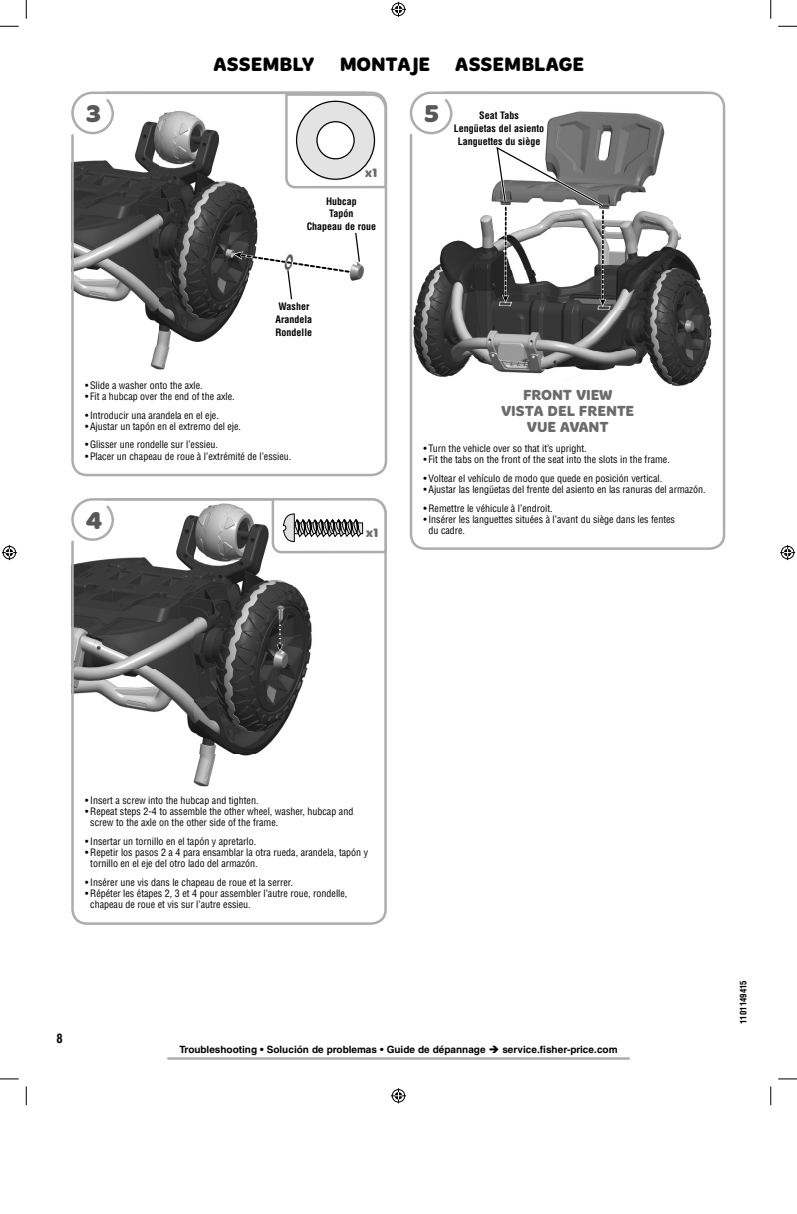
<style>
.page{position:relative;width:797px;height:1214px;background:#fff}
.page>*{position:absolute;margin:0;border:0;box-sizing:border-box;transform-origin:0 0}
.t1{font:700 25px "Merge Pro";color:#585858}
.t2{font:700 20px "Merge Pro";color:#000}
.t3{font:700 15px/16.2px "Merge Pro";letter-spacing:-.015em;color:#6b6b6b;text-align:center}
.t4{font:700 12.5px "Merge Pro";color:#6b6b6b}
.t5{font:700 condensed 12.5px "Helvetica LT Std";color:#000}
.t6{font:condensed 10px/11.2px "Helvetica LT Std";color:#000}
.t7{font:700 condensed 10px/12.8px "Helvetica LT Std";color:#000;text-align:center}
.t8{font:700 10px "Helvetica LT Std";color:#000}
.t9{font:700 condensed 8.75px "Helvetica LT Std";color:#000}
</style>
<div class="page">
<hr style="left:167px;top:1057px;width:463px;height:2px;background:#adadad">
<svg style="left:71px;top:189px;width:317px;height:288px"></svg>
<svg style="left:71px;top:602px;width:316px;height:323px"></svg>
<svg style="left:409px;top:91px;width:317px;height:459px"></svg>
<svg style="left:233px;top:231px;width:128px;height:69px"></svg>
<svg style="left:494px;top:143px;width:112px;height:164px"></svg>
<svg style="left:71px;top:498px;width:316px;height:104px"></svg>
<svg style="left:71px;top:91px;width:317px;height:98px"></svg>
<div style="left:296px;top:101px;width:79px;height:79px;border:1px solid #000;border-radius:50%"></div>
<div style="left:316px;top:121px;width:39px;height:38px;border:1px solid #000;border-radius:50%"></div>
<svg style="left:0;top:25px;width:19px;height:2px"></svg>
<svg style="left:778px;top:25px;width:19px;height:2px"></svg>
<svg style="left:0;top:1078px;width:19px;height:1px"></svg>
<svg style="left:778px;top:1078px;width:19px;height:1px"></svg>
<svg style="left:25px;top:0;width:2px;height:19px"></svg>
<svg style="left:25px;top:1086px;width:2px;height:19px"></svg>
<svg style="left:770px;top:0;width:1px;height:19px"></svg>
<svg style="left:770px;top:1086px;width:1px;height:19px"></svg>
<svg style="left:391px;top:2px;width:15px;height:15px"></svg>
<svg style="left:391px;top:1088px;width:15px;height:15px"></svg>
<svg style="left:2px;top:545px;width:15px;height:15px"></svg>
<svg style="left:780px;top:545px;width:15px;height:15px"></svg>
<h1 class="t1" style="left:86px;top:104px;width:17px">3</h1>
<h2 class="t2" style="left:213px;top:57px;width:103px">ASSEMBLY</h2>
<h2 class="t2" style="left:340px;top:57px;width:246px">MONTAJE ASSEMBLAGE</h2>
<p class="t4" style="left:365px;top:168px;width:14px">x1</p>
<p class="t7" style="left:307px;top:195px;width:71px">Hubcap<br>Tapón<br>Chapeau de roue</p>
<p class="t7" style="left:275px;top:301px;width:38px;text-align:left">Washer<br>Arandela<br>Rondelle</p>
<h1 class="t1" style="left:424px;top:104px;width:16px">5</h1>
<p class="t7" style="left:454px;top:110px;width:92px">Seat Tabs<br>Lengüetas del asiento<br>Languettes du siège</p>
<p class="t6" style="left:85px;top:380px;width:119px">• Slide a washer onto the axle.</p>
<p class="t6" style="left:85px;top:392px;width:151px">• Fit a hubcap over the end of the axle.</p>
<p class="t6" style="left:85px;top:410px;width:135px">• Introducir una arandela en el eje.</p>
<p class="t6" style="left:85px;top:421px;width:158px">• Ajustar un tapón en el extremo del eje.</p>
<p class="t6" style="left:85px;top:440px;width:135px">• Glisser une rondelle sur l’essieu.</p>
<p class="t6" style="left:85px;top:451px;width:208px">• Placer un chapeau de roue à l’extrémité de l’essieu.</p>
<h1 class="t1" style="left:86px;top:510px;width:18px">4</h1>
<p class="t4" style="left:366px;top:527px;width:14px">x1</p>
<h3 class="t3" style="left:501px;top:387px;width:134px">FRONT VIEW<br>VISTA DEL FRENTE<br>VUE AVANT</h3>
<p class="t6" style="left:423px;top:444px;width:165px">• Turn the vehicle over so that it’s upright.</p>
<p class="t6" style="left:423px;top:455px;width:248px">• Fit the tabs on the front of the seat into the slots in the frame.</p>
<p class="t6" style="left:423px;top:473px;width:240px">• Voltear el vehículo de modo que quede en posición vertical.</p>
<p class="t6" style="left:423px;top:485px;width:284px">• Ajustar las lengüetas del frente del asiento en las ranuras del armazón.</p>
<p class="t6" style="left:423px;top:503px;width:131px">• Remettre le véhicule à l’endroit.</p>
<p class="t6" style="left:428px;top:514px;width:248px;text-indent:-5px">• Insérer les languettes situées à l’avant du siège dans les fentes du cadre.</p>
<p class="t6" style="left:85px;top:795px;width:175px">• Insert a screw into the hubcap and tighten.</p>
<p class="t6" style="left:90px;top:806px;width:265px;text-indent:-5px">• Repeat steps 2-4 to assemble the other wheel, washer, hubcap and screw to the axle on the other side of the frame.</p>
<p class="t6" style="left:85px;top:836px;width:173px">• Insertar un tornillo en el tapón y apretarlo.</p>
<p class="t6" style="left:90px;top:847px;width:279px;text-indent:-5px">• Repetir los pasos 2 a 4 para ensamblar la otra rueda, arandela, tapón y tornillo en el eje del otro lado del armazón.</p>
<p class="t6" style="left:85px;top:877px;width:209px">• Insérer une vis dans le chapeau de roue et la serrer.</p>
<p class="t6" style="left:90px;top:888px;width:259px;text-indent:-5px">• Répéter les étapes 2, 3 et 4 pour assembler l’autre roue, rondelle, chapeau de roue et vis sur l’autre essieu.</p>
<p class="t5" style="left:56px;top:1033px;width:8px">8</p>
<p class="t8" style="left:179px;top:1045px;width:440px">Troubleshooting • Solución de problemas • Guide de dépannage ➔ service.fisher-price.com</p>
<p class="t9" style="left:740px;top:1023px;width:45px;rotate:-90deg">1101149415</p>
</div>
